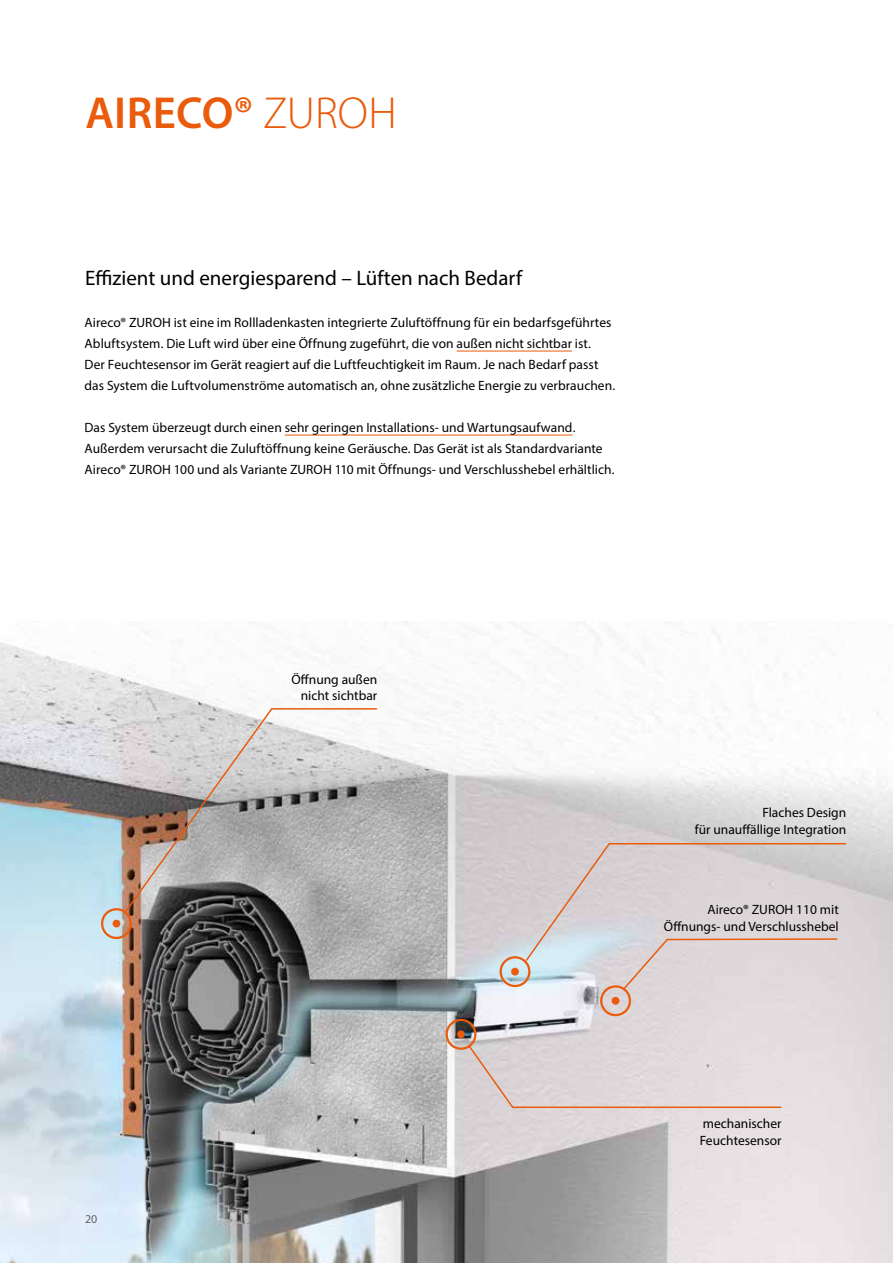
<style>
.page{position:relative;width:893px;height:1263px;background:#fff}
.page>*{position:absolute;margin:0;border:0;box-sizing:border-box;transform-origin:0 0}
.t1{font:600 45px "Myriad Pro";letter-spacing:.005em;color:#ea5b0b}
.t2{font:21px "Myriad Pro";color:#000}
.t3{font:13.5px/21px "Myriad Pro";color:#000}
.t4{font:12px "Myriad Pro";color:#646363}
.s1{font-weight:300}
</style>
<div class="page">
<img style="left:0;top:621px;width:893px;height:642px">
<hr style="left:457px;top:351px;width:115px;height:1px;background:#ea5b0b">
<hr style="left:285px;top:435px;width:288px;height:1px;background:#ea5b0b">
<svg style="left:123px;top:707px;width:255px;height:207px;background:#b3aeac"></svg>
<div style="left:101px;top:908px;width:31px;height:31px;border:2px solid #ea5b0b;border-radius:50%"></div>
<div style="left:113px;top:920px;width:7px;height:7px;border:2px solid #ea5b0b;border-radius:50%"></div>
<svg style="left:467px;top:1044px;width:315px;height:65px;background:#ded5d4"></svg>
<div style="left:446px;top:1019px;width:30px;height:31px;border:2px solid #ea5b0b;border-radius:50%"></div>
<div style="left:457px;top:1030px;width:8px;height:8px;border:2px solid #ea5b0b;border-radius:50%"></div>
<svg style="left:524px;top:842px;width:323px;height:149px;background:#d8d2d3"></svg>
<div style="left:600px;top:985px;width:31px;height:31px;border:2px solid #ea5b0b;border-radius:50%"></div>
<div style="left:612px;top:997px;width:7px;height:8px;border:2px solid #ea5b0b;border-radius:50%"></div>
<div style="left:500px;top:956px;width:30px;height:31px;border:2px solid #ea5b0b;border-radius:50%"></div>
<div style="left:511px;top:968px;width:8px;height:7px;border:2px solid #ea5b0b;border-radius:50%"></div>
<h1 class="t1" style="left:85px;top:84px;width:313px">AIRECO® <span class="s1">ZUROH</span></h1>
<h2 class="t2" style="left:85px;top:265px;width:439px">Effizient und energiesparend – Lüften nach Bedarf</h2>
<p class="t3" style="left:85px;top:312px;width:532px">Aireco® ZUROH ist eine im Rollladenkasten integrierte Zuluftöffnung für ein bedarfsgeführtes Abluftsystem. Die Luft wird über eine Öffnung zugeführt, die von außen nicht sichtbar ist.<br>Der Feuchtesensor im Gerät reagiert auf die Luftfeuchtigkeit im Raum. Je nach Bedarf passt das System die Luftvolumenströme automatisch an, ohne zusätzliche Energie zu verbrauchen.</p>
<p class="t3" style="left:85px;top:417px;width:531px">Das System überzeugt durch einen sehr geringen Installations- und Wartungsaufwand.<br>Außerdem verursacht die Zuluftöffnung keine Geräusche. Das Gerät ist als Standardvariante<br>Aireco® ZUROH 100 und als Variante ZUROH 110 mit Öffnungs- und Verschlusshebel erhältlich.</p>
<p class="t3" style="left:291px;top:671px;width:87px;line-height:16.2px;text-align:right">Öffnung außen nicht sichtbar</p>
<p class="t4" style="left:85px;top:1212px;width:14px">20</p>
<p class="t3" style="left:695px;top:804px;width:153px;line-height:16.2px;text-align:right">Flaches Design<br>für unauffällige Integration</p>
<p class="t3" style="left:664px;top:901px;width:176px;line-height:16.2px;text-align:right">Aireco® ZUROH 110 mit<br>Öffnungs- und Verschlusshebel</p>
<p class="t3" style="left:700px;top:1115px;width:83px;line-height:16.2px">mechanischer<br>Feuchtesensor</p>
</div>
